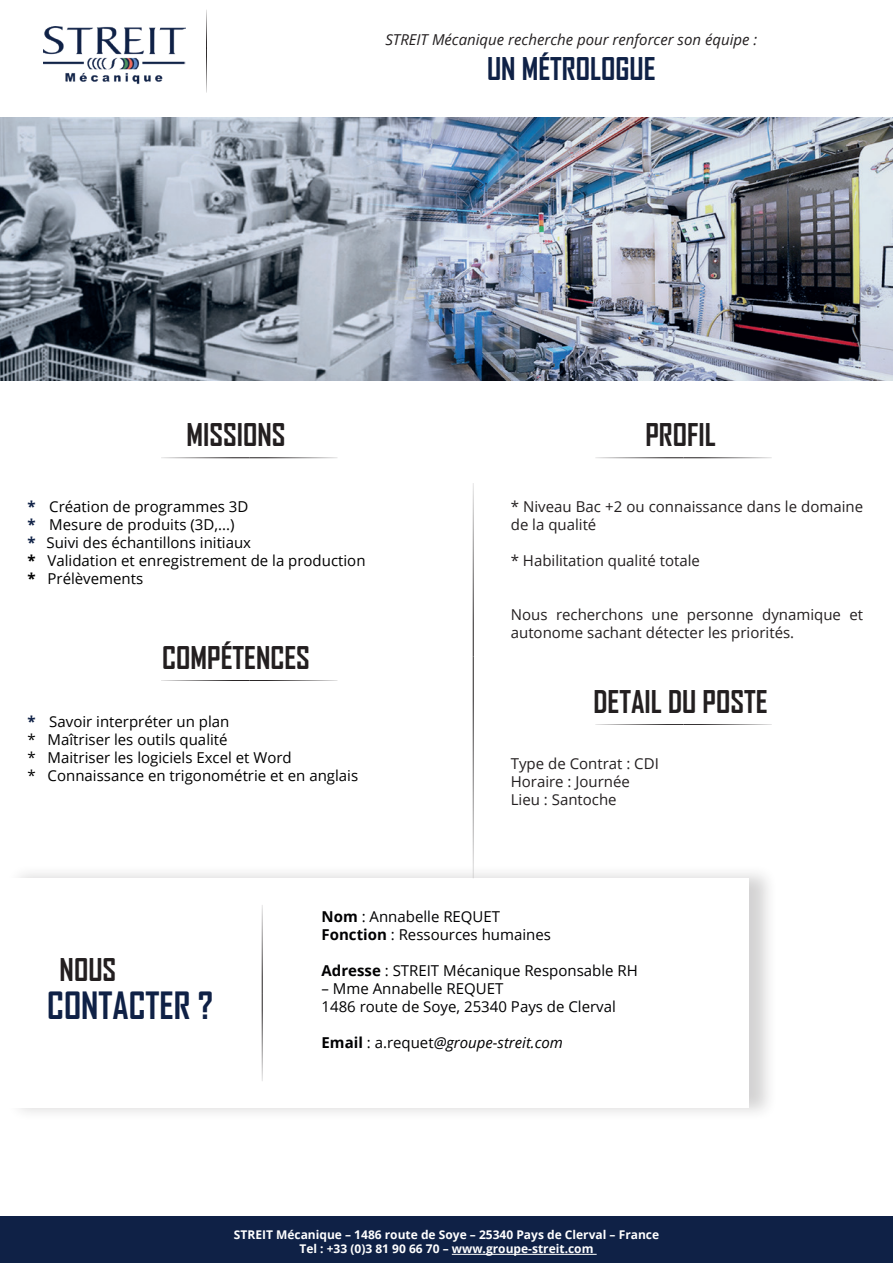
<style>
.page{position:relative;width:893px;height:1263px;background:#fff}
.page>*{position:absolute;margin:0;border:0;box-sizing:border-box;transform-origin:0 0}
.t1{font:700 36px "Agency FB";color:#0f2146}
.t2{font:700 30px "Agency FB";color:#231f20}
.t3{font:700 30px "Agency FB";color:#0f2146}
.t4{font:15px/18px "Open Sans";color:#000001}
.t5{font:15px/18px "Open Sans";color:#231f20}
.t6{font:15px/18px "Open Sans";color:#000002}
.t7{font:italic 15px "Open Sans";color:#231f20}
.t8{font:italic 15px "Open Sans";color:#000002}
.t9{font:700 12px/14.4px "Open Sans";color:#fff;text-align:center}
.s1{font-weight:700;color:#0f2146}
.s2{color:#fff}
.s3{color:#000002}
.s4{font-weight:700}
.s5{font-weight:700;font-style:normal}
.s6{font-style:normal}
</style>
<div class="page">
<div style="left:6px;top:863px;width:772px;height:258px;background:#231f20;opacity:.2"></div>
<div style="left:6px;top:878px;width:743px;height:230px;background:#fff"></div>
<img style="left:0;top:117px;width:893px;height:263px">
<div style="left:0;top:1216px;width:893px;height:47px;background:#0f2146"></div>
<hr style="left:206px;top:10px;width:1px;height:39px;background:#231f20">
<hr style="left:206px;top:47px;width:1px;height:46px;background:#231f20">
<img style="left:43px;top:26px;width:142px;height:58px">
<hr style="left:452px;top:1254px;width:145px;height:1px;background:#fff">
<hr style="left:262px;top:905px;width:1px;height:88px;background:#231f20">
<hr style="left:262px;top:993px;width:1px;height:88px;background:#231f20">
<hr style="left:473px;top:483px;width:1px;height:173px;background:#231f20">
<hr style="left:473px;top:656px;width:1px;height:222px;background:#231f20">
<hr style="left:249px;top:457px;width:88px;height:1px;background:#231f20">
<hr style="left:161px;top:457px;width:88px;height:1px;background:#231f20">
<hr style="left:683px;top:457px;width:89px;height:1px;background:#231f20">
<hr style="left:595px;top:457px;width:88px;height:1px;background:#231f20">
<hr style="left:683px;top:724px;width:89px;height:1px;background:#231f20">
<hr style="left:595px;top:724px;width:88px;height:1px;background:#231f20">
<hr style="left:249px;top:680px;width:88px;height:1px;background:#231f20">
<hr style="left:161px;top:680px;width:88px;height:1px;background:#231f20">
<p class="t7" style="left:385px;top:30px;width:373px">STREIT Mécanique recherche pour renforcer son équipe :</p>
<h2 class="t3" style="left:487px;top:50px;width:170px">UN MÉTROLOGUE</h2>
<h2 class="t2" style="left:187px;top:416px;width:100px">MISSIONS</h2>
<h2 class="t2" style="left:645px;top:416px;width:72px">PROFIL</h2>
<p class="t4" style="left:28px;top:497px;width:339px"><span class="s1">*</span><span class="s2">__</span>Création de programmes 3D<br><span class="s1">*</span><span class="s2">__</span>Mesure de produits (3D,...)<br><span class="s1">*</span><span class="s2">_</span> <span class="s3">Suivi des échantillons initiaux<br></span><span class="s4">*</span> Validation et enregistrement de la production <span class="s4">*</span> Prélèvements</p>
<h2 class="t2" style="left:162px;top:639px;width:149px">COMPÉTENCES</h2>
<p class="t4" style="left:28px;top:712px;width:332px"><span class="s1">*</span><span class="s2">__</span>Savoir interpréter un plan<br>* Maîtriser les outils qualité<br>* Maitriser les logiciels Excel et Word<br>* Connaissance en trigonométrie et en anglais</p>
<p class="t5" style="left:511px;top:497px;width:354px">* Niveau Bac +2 ou connaissance dans le domaine de la qualité</p>
<p class="t5" style="left:511px;top:551px;width:191px">* Habilitation qualité totale</p>
<p class="t5" style="left:511px;top:605px;width:354px">Nous recherchons une personne dynamique et autonome sachant détecter les priorités.</p>
<h2 class="t2" style="left:593px;top:683px;width:176px">DETAIL DU POSTE</h2>
<p class="t5" style="left:511px;top:754px;width:150px">Type de Contrat : CDI<br>Horaire : Journée<br>Lieu : Santoche</p>
<h2 class="t2" style="left:60px;top:951px;width:58px">NOUS</h2>
<h1 class="t1" style="left:47px;top:983px;width:167px">CONTACTER ?</h1>
<p class="t6" style="left:322px;top:907px;width:231px"><span class="s4">Nom</span> : Annabelle REQUET<br><span class="s4">Fonction</span> : Ressources humaines</p>
<p class="t6" style="left:322px;top:961px;width:318px"><span class="s4">Adresse</span> : STREIT Mécanique Responsable RH</p>
<p class="t6" style="left:322px;top:979px;width:296px">– Mme Annabelle REQUET<br>1486 route de Soye, 25340 Pays de Clerval</p>
<p class="t8" style="left:322px;top:1032px;width:243px"><span class="s5">Email</span> <span class="s6">: a.requet</span>@groupe-streit.com</p>
<p class="t9" style="left:234px;top:1227px;width:427px">STREIT Mécanique – 1486 route de Soye – 25340 Pays de Clerval – France<br>Tel : +33 (0)3 81 90 66 70 – www.groupe-streit.com</p>
</div>
